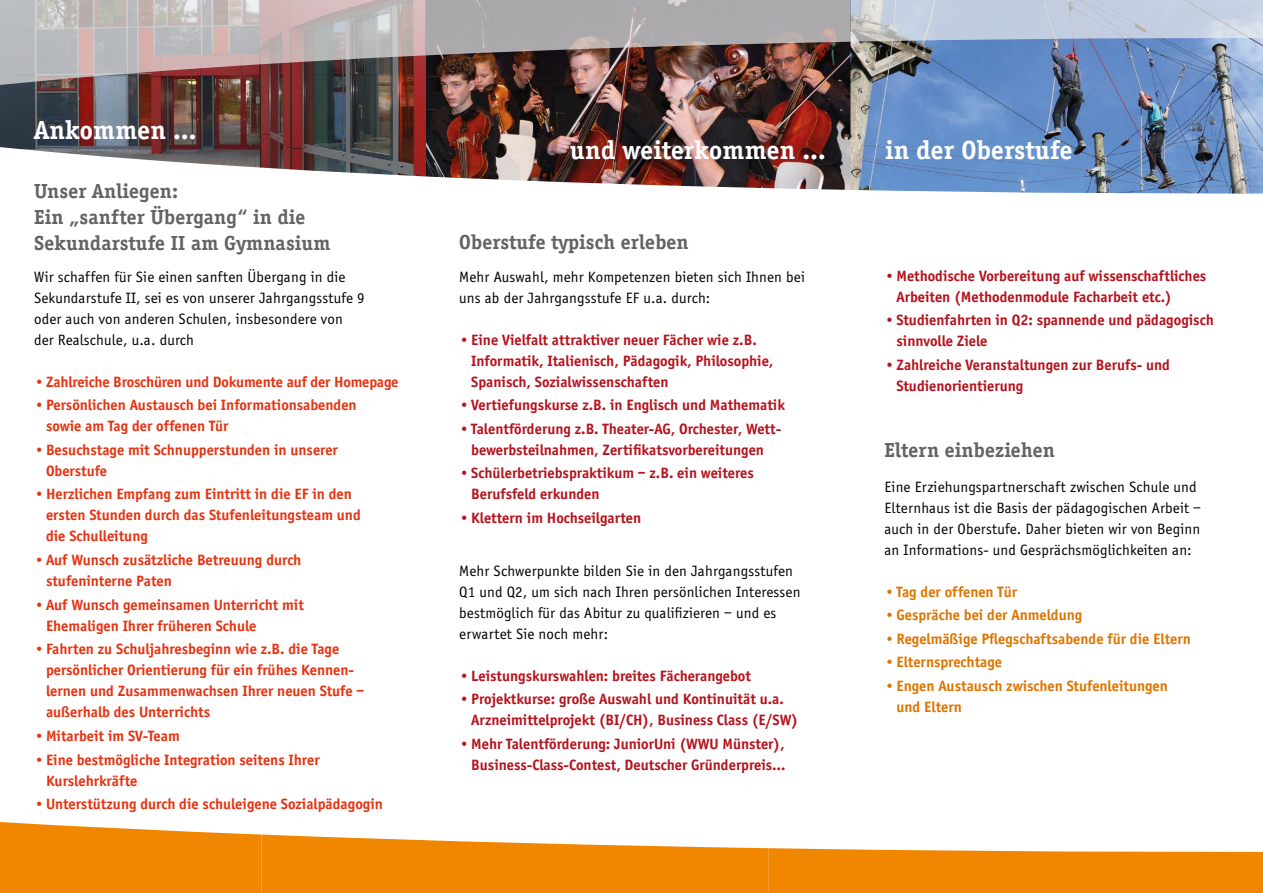
<style>
.page{position:relative;width:1263px;height:893px;background:#fff}
.page>*{position:absolute;margin:0;border:0;box-sizing:border-box;transform-origin:0 0}
.t1{font:700 27px "Officina Serif";letter-spacing:.01em;color:#fff}
.t2{font:700 21px/26.2px "Officina Serif";letter-spacing:.01em;color:#646363}
.t3{font:700 15.45px/21px "Officina Sans";color:#b5131d}
.t4{font:700 15.45px/21px "Officina Sans";color:#e63312}
.t5{font:15.45px/21px "Officina Sans";letter-spacing:.01em;color:#000}
.t6{font:700 15.45px/21px "Officina Sans";color:#dd7500}
</style>
<div class="page">
<img style="left:0;top:87px;width:1263px;height:107px">
<svg style="left:0;top:822px;width:1263px;height:71px"></svg>
<img style="left:0;top:0;width:1263px;height:87px">
<h1 class="t1" style="left:34px;top:114px;width:164px">Ankommen …</h1>
<h2 class="t2" style="left:34px;top:177px;width:298px">Unser Anliegen:<br>Ein „sanfter Übergang“ in die<br>Sekundarstufe II am Gymnasium</h2>
<p class="t5" style="left:34px;top:266px;width:332px">Wir schaffen für Sie einen sanften Übergang in die Sekundarstufe II, sei es von unserer Jahrgangsstufe 9 oder auch von anderen Schulen, insbesondere von der Realschule, u.a. durch</p>
<p class="t4" style="left:34px;top:371px;width:366px">•Zahlreiche Broschüren und Dokumente auf der Homepage</p>
<p class="t4" style="left:46px;top:394px;width:312px;text-indent:-12px">•Persönlichen Austausch bei Informationsabenden sowie am Tag der offenen Tür</p>
<p class="t4" style="left:46px;top:439px;width:293px;text-indent:-12px">•Besuchstage mit Schnupperstunden in unserer<br>Oberstufe</p>
<p class="t4" style="left:46px;top:484px;width:316px;text-indent:-12px">•Herzlichen Empfang zum Eintritt in die EF in den ersten Stunden durch das Stufenleitungsteam und die Schulleitung</p>
<p class="t4" style="left:46px;top:549px;width:257px;text-indent:-12px">•Auf Wunsch zusätzliche Betreuung durch stufeninterne Paten</p>
<p class="t4" style="left:46px;top:594px;width:259px;text-indent:-12px">•Auf Wunsch gemeinsamen Unterricht mit<br>Ehemaligen Ihrer früheren Schule</p>
<p class="t4" style="left:46px;top:639px;width:320px;text-indent:-12px">•Fahrten zu Schuljahresbeginn wie z.B. die Tage persönlicher Orientierung für ein frühes Kennen-‑ lernen und Zusammenwachsen Ihrer neuen Stufe – außerhalb des Unterrichts</p>
<p class="t4" style="left:34px;top:725px;width:147px">•Mitarbeit im SV-Team</p>
<p class="t4" style="left:46px;top:749px;width:275px;text-indent:-12px">•Eine bestmögliche Integration seitens Ihrer<br>Kurslehrkräfte</p>
<p class="t4" style="left:34px;top:793px;width:350px">•Unterstützung durch die schuleigene Sozialpädagogin</p>
<h1 class="t1" style="left:570px;top:134px;width:258px">und weiterkommen …</h1>
<h1 class="t1" style="left:885px;top:134px;width:189px">in der Oberstufe</h1>
<h2 class="t2" style="left:459px;top:229px;width:231px">Oberstufe typisch erleben</h2>
<p class="t5" style="left:459px;top:266px;width:347px">Mehr Auswahl, mehr Kompetenzen bieten sich Ihnen bei uns ab der Jahrgangsstufe EF u.a. durch:</p>
<p class="t3" style="left:471px;top:329px;width:304px;text-indent:-12px">•Eine Vielfalt attraktiver neuer Fächer wie z.B.<br>Informatik, Italienisch, Pädagogik, Philosophie,<br>Spanisch, Sozialwissenschaften</p>
<p class="t3" style="left:459px;top:394px;width:327px">•Vertiefungskurse z.B. in Englisch und Mathematik</p>
<p class="t3" style="left:459px;top:418px;width:322px;text-align:center">•Talentförderung z.B. Theater-AG, Orchester, Wett‑ bewerbsteilnahmen, Zertifikatsvorbereitungen</p>
<p class="t3" style="left:471px;top:463px;width:284px;text-indent:-12px">•Schülerbetriebspraktikum – z.B. ein weiteres<br>Berufsfeld erkunden</p>
<p class="t3" style="left:459px;top:507px;width:183px">•Klettern im Hochseilgarten</p>
<p class="t5" style="left:459px;top:560px;width:343px">Mehr Schwerpunkte bilden Sie in den Jahrgangsstufen Q1 und Q2, um sich nach Ihren persönlichen Interessen bestmöglich für das Abitur zu qualifizieren – und es erwartet Sie noch mehr:</p>
<p class="t3" style="left:459px;top:665px;width:293px">•Leistungskurswahlen: breites Fächerangebot</p>
<p class="t3" style="left:471px;top:688px;width:328px;text-indent:-12px">•Projektkurse: große Auswahl und Kontinuität u.a.<br>Arzneimittelprojekt (BI/CH), Business Class (E/SW)</p>
<p class="t3" style="left:459px;top:733px;width:328px;text-align:right">•Mehr Talentförderung: JuniorUni (WWU Münster),<br>Business-Class-Contest, Deutscher Gründerpreis…</p>
<p class="t3" style="left:896px;top:265px;width:311px;text-indent:-12px">•Methodische Vorbereitung auf wissenschaftliches<br>Arbeiten (Methodenmodule Facharbeit etc.)</p>
<p class="t3" style="left:896px;top:310px;width:319px;text-indent:-12px">•Studienfahrten in Q2: spannende und pädagogisch sinnvolle Ziele</p>
<p class="t3" style="left:896px;top:354px;width:275px;text-indent:-12px">•Zahlreiche Veranstaltungen zur Berufs- und<br>Studienorientierung</p>
<h2 class="t2" style="left:884px;top:436px;width:172px">Eltern einbeziehen</h2>
<p class="t5" style="left:884px;top:476px;width:318px">Eine Erziehungspartnerschaft zwischen Schule und Elternhaus ist die Basis der pädagogischen Arbeit – auch in der Oberstufe. Daher bieten wir von Beginn an Informations- und Gesprächsmöglichkeiten an:</p>
<p class="t6" style="left:884px;top:581px;width:134px">•Tag der offenen Tür</p>
<p class="t6" style="left:884px;top:604px;width:199px">•Gespräche bei der Anmeldung</p>
<p class="t6" style="left:884px;top:628px;width:308px">•Regelmäßige Pflegschaftsabende für die Eltern</p>
<p class="t6" style="left:884px;top:652px;width:119px">•Elternsprechtage</p>
<p class="t6" style="left:896px;top:675px;width:273px;text-indent:-12px">•Engen Austausch zwischen Stufenleitungen und Eltern</p>
</div>
